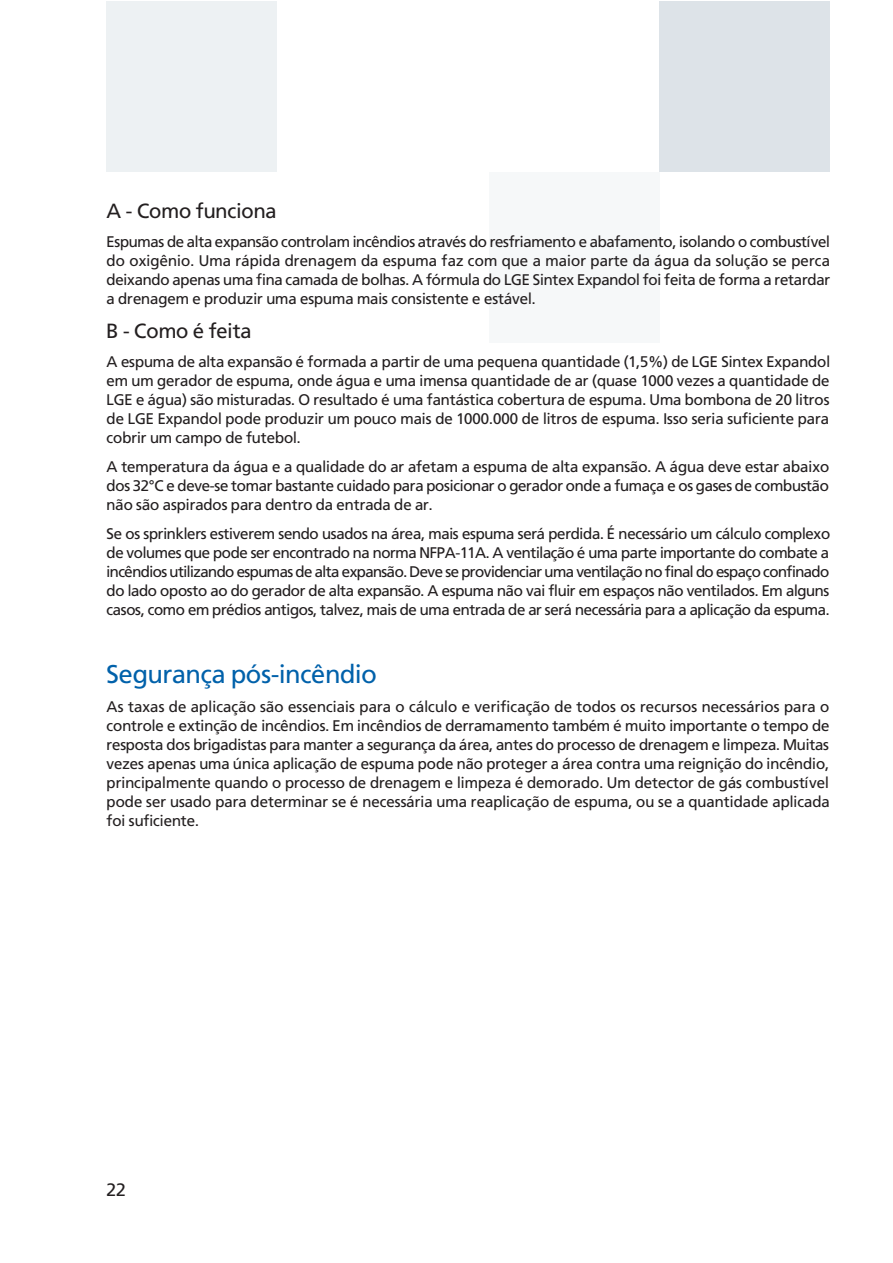
<style>
.page{position:relative;width:893px;height:1263px;background:#fff}
.page>*{position:absolute;margin:0;border:0;box-sizing:border-box;transform-origin:0 0}
.t1{font:25.65px "Frutiger Modified";color:#0161aa}
.t2{font:20.55px "Frutiger Modified";color:#231f20}
.t3{font:18px "Frutiger Modified";color:#231f20}
.t4{font:15.45px/18.9px "Frutiger Modified";color:#231f20;text-align:justify}
</style>
<div class="page">
<svg style="left:106px;top:1px;width:724px;height:171px"></svg>
<h2 class="t2" style="left:107px;top:203px;width:171px">A - Como funciona</h2>
<p class="t4" style="left:107px;top:234px;width:725px">Espumas de alta expansão controlam incêndios através do resfriamento e abafamento, isolando o combustível do oxigênio. Uma rápida drenagem da espuma faz com que a maior parte da água da solução se perca deixando apenas uma fina camada de bolhas. A fórmula do LGE Sintex Expandol foi feita de forma a retardar a drenagem e produzir uma espuma mais consistente e estável.</p>
<h2 class="t2" style="left:107px;top:323px;width:146px">B - Como é feita</h2>
<p class="t4" style="left:107px;top:354px;width:725px">A espuma de alta expansão é formada a partir de uma pequena quantidade (1,5%) de LGE Sintex Expandol em um gerador de espuma, onde água e uma imensa quantidade de ar (quase 1000 vezes a quantidade de LGE e água) são misturadas. O resultado é uma fantástica cobertura de espuma. Uma bombona de 20 litros de LGE Expandol pode produzir um pouco mais de 1000.000 de litros de espuma. Isso seria suficiente para cobrir um campo de futebol.</p>
<p class="t4" style="left:107px;top:459px;width:724px">A temperatura da água e a qualidade do ar afetam a espuma de alta expansão. A água deve estar abaixo dos 32°C e deve-se tomar bastante cuidado para posicionar o gerador onde a fumaça e os gases de combustão não são aspirados para dentro da entrada de ar.</p>
<p class="t4" style="left:107px;top:526px;width:725px">Se os sprinklers estiverem sendo usados na área, mais espuma será perdida. É necessário um cálculo complexo de volumes que pode ser encontrado na norma NFPA-11A. A ventilação é uma parte importante do combate a incêndios utilizando espumas de alta expansão. Deve se providenciar uma ventilação no final do espaço confinado do lado oposto ao do gerador de alta expansão. A espuma não vai fluir em espaços não ventilados. Em alguns casos, como em prédios antigos, talvez, mais de uma entrada de ar será necessária para a aplicação da espuma.</p>
<h1 class="t1" style="left:107px;top:664px;width:272px">Segurança pós-incêndio</h1>
<p class="t4" style="left:107px;top:699px;width:725px">As taxas de aplicação são essenciais para o cálculo e verificação de todos os recursos necessários para o controle e extinção de incêndios. Em incêndios de derramamento também é muito importante o tempo de resposta dos brigadistas para manter a segurança da área, antes do processo de drenagem e limpeza. Muitas vezes apenas uma única aplicação de espuma pode não proteger a área contra uma reignição do incêndio, principalmente quando o processo de drenagem e limpeza é demorado. Um detector de gás combustível pode ser usado para determinar se é necessária uma reaplicação de espuma, ou se a quantidade aplicada foi suficiente.</p>
<p class="t3" style="left:107px;top:1182px;width:21px">22</p>
</div>
